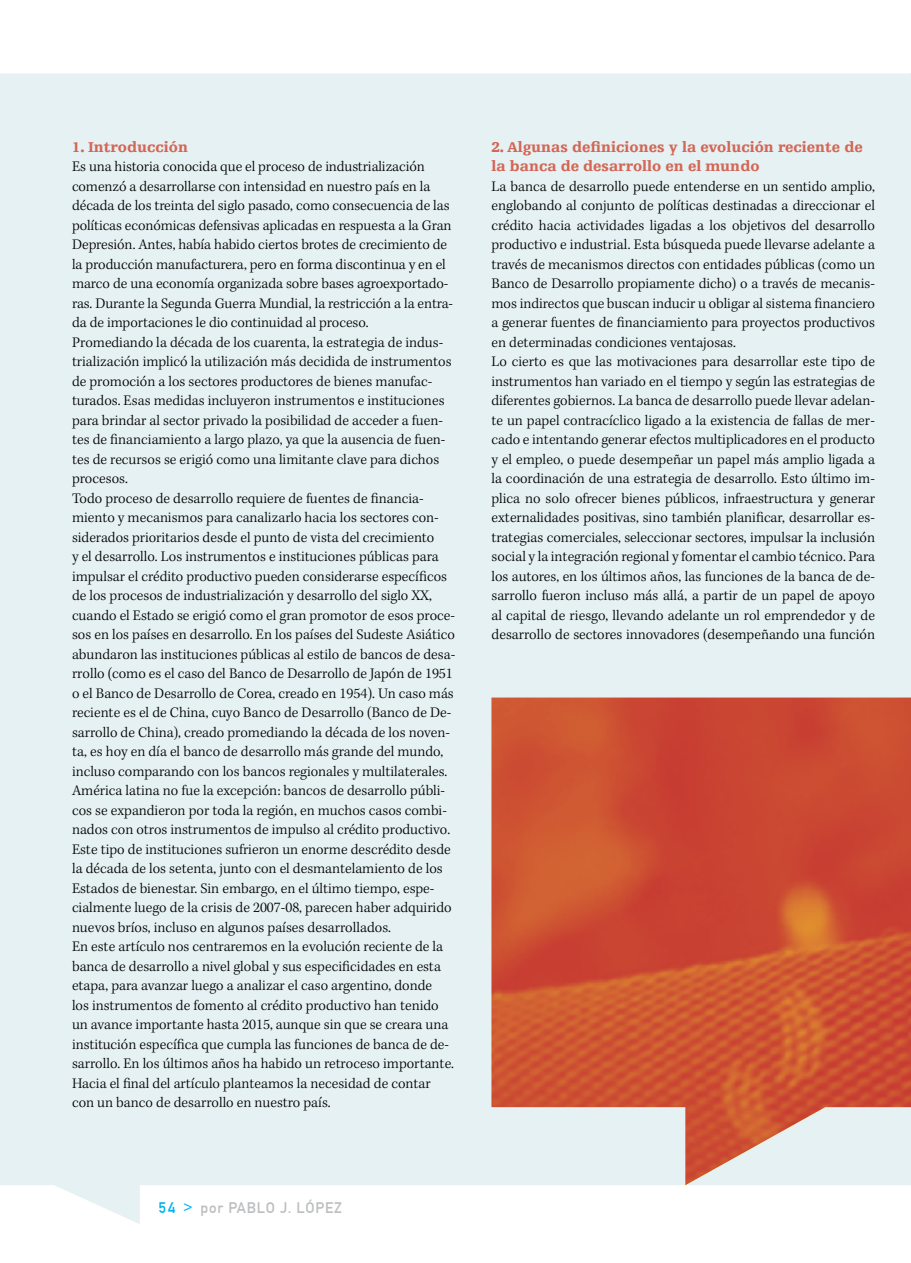
<style>
.page{position:relative;width:911px;height:1263px;background:#fff}
.page>*{position:absolute;margin:0;border:0;box-sizing:border-box;transform-origin:0 0}
.t1{font:300 15px/19.5px "Kepler Std";color:#000}
.t2{font:900 15px/19.5px "Egyptienne F";color:#d36655}
.t3{font:15px "DIN1451 Mittelschrift";letter-spacing:.05em;color:#bcbec0}
.s1{color:#00b3f0}
</style>
<div class="page">
<div style="left:0;top:73px;width:911px;height:1151px;background:#e6f1f3"></div>
<img style="left:491px;top:698px;width:420px;height:487px">
<p class="t2" style="left:72px;top:137px;width:117px">1. Introducción</p>
<p class="t1" style="left:72px;top:157px;width:385px">Es una historia conocida que el proceso de industrialización comenzó a desarrollarse con intensidad en nuestro país en la década de los treinta del siglo pasado, como consecuencia de las políticas económicas defensivas aplicadas en respuesta a la Gran Depresión. Antes, había habido ciertos brotes de crecimiento de la producción manufacturera, pero en forma discontinua y en el marco de una economía organizada sobre bases agroexportado&shy;ras. Durante la Segunda Guerra Mundial, la restricción a la entra&shy;da de importaciones le dio continuidad al proceso.<br>Promediando la década de los cuarenta, la estrategia de indus&shy;trialización implicó la utilización más decidida de instrumentos de promoción a los sectores productores de bienes manufac&shy;turados. Esas medidas incluyeron instrumentos e instituciones para brindar al sector privado la posibilidad de acceder a fuen&shy;tes de financiamiento a largo plazo, ya que la ausencia de fuen&shy;tes de recursos se erigió como una limitante clave para dichos procesos.<br>Todo proceso de desarrollo requiere de fuentes de financia&shy;miento y mecanismos para canalizarlo hacia los sectores con&shy;siderados prioritarios desde el punto de vista del crecimiento<br>y el desarrollo. Los instrumentos e instituciones públicas para impulsar el crédito productivo pueden considerarse específicos de los procesos de industrialización y desarrollo del siglo XX, cuando el Estado se erigió como el gran promotor de esos proce&shy;sos en los países en desarrollo. En los países del Sudeste Asiático abundaron las instituciones públicas al estilo de bancos de desa&shy;rrollo (como es el caso del Banco de Desarrollo de Japón de 1951 o el Banco de Desarrollo de Corea, creado en 1954). Un caso más reciente es el de China, cuyo Banco de Desarrollo (Banco de De&shy;sarrollo de China), creado promediando la década de los noven&shy;ta, es hoy en día el banco de desarrollo más grande del mundo, incluso comparando con los bancos regionales y multilaterales.<br>América latina no fue la excepción: bancos de desarrollo públi&shy;cos se expandieron por toda la región, en muchos casos combi&shy;nados con otros instrumentos de impulso al crédito productivo.<br>Este tipo de instituciones sufrieron un enorme descrédito desde la década de los setenta, junto con el desmantelamiento de los Estados de bienestar. Sin embargo, en el último tiempo, espe&shy;cialmente luego de la crisis de 2007-08, parecen haber adquirido nuevos bríos, incluso en algunos países desarrollados.<br>En este artículo nos centraremos en la evolución reciente de la banca de desarrollo a nivel global y sus especificidades en esta etapa, para avanzar luego a analizar el caso argentino, donde<br>los instrumentos de fomento al crédito productivo han tenido un avance importante hasta 2015, aunque sin que se creara una institución específica que cumpla las funciones de banca de de&shy;sarrollo. En los últimos años ha habido un retroceso importante.<br>Hacia el final del artículo planteamos la necesidad de contar con un banco de desarrollo en nuestro país.</p>
<p class="t3" style="left:159px;top:1199px;width:185px"><span class="s1">54 &gt;</span> por PABLO J. LÓPEZ</p>
<p class="t2" style="left:491px;top:137px;width:373px">2. Algunas definiciones y la evolución reciente de la banca de desarrollo en el mundo</p>
<p class="t1" style="left:491px;top:177px;width:385px">La banca de desarrollo puede entenderse en un sentido amplio, englobando al conjunto de políticas destinadas a direccionar el crédito hacia actividades ligadas a los objetivos del desarrollo productivo e industrial. Esta búsqueda puede llevarse adelante a través de mecanismos directos con entidades públicas (como un Banco de Desarrollo propiamente dicho) o a través de mecanis&shy;mos indirectos que buscan inducir u obligar al sistema financiero a generar fuentes de financiamiento para proyectos productivos en determinadas condiciones ventajosas.<br>Lo cierto es que las motivaciones para desarrollar este tipo de instrumentos han variado en el tiempo y según las estrategias de diferentes gobiernos. La banca de desarrollo puede llevar adelan&shy;te un papel contracíclico ligado a la existencia de fallas de mer&shy;cado e intentando generar efectos multiplicadores en el producto y el empleo, o puede desempeñar un papel más amplio ligada a la coordinación de una estrategia de desarrollo. Esto último im&shy;plica no solo ofrecer bienes públicos, infraestructura y generar externalidades positivas, sino también planificar, desarrollar es&shy;trategias comerciales, seleccionar sectores, impulsar la inclusión social y la integración regional y fomentar el cambio técnico. Para los autores, en los últimos años, las funciones de la banca de de&shy;sarrollo fueron incluso más allá, a partir de un papel de apoyo al capital de riesgo, llevando adelante un rol emprendedor y de desarrollo de sectores innovadores (desempeñando una función</p>
</div>
